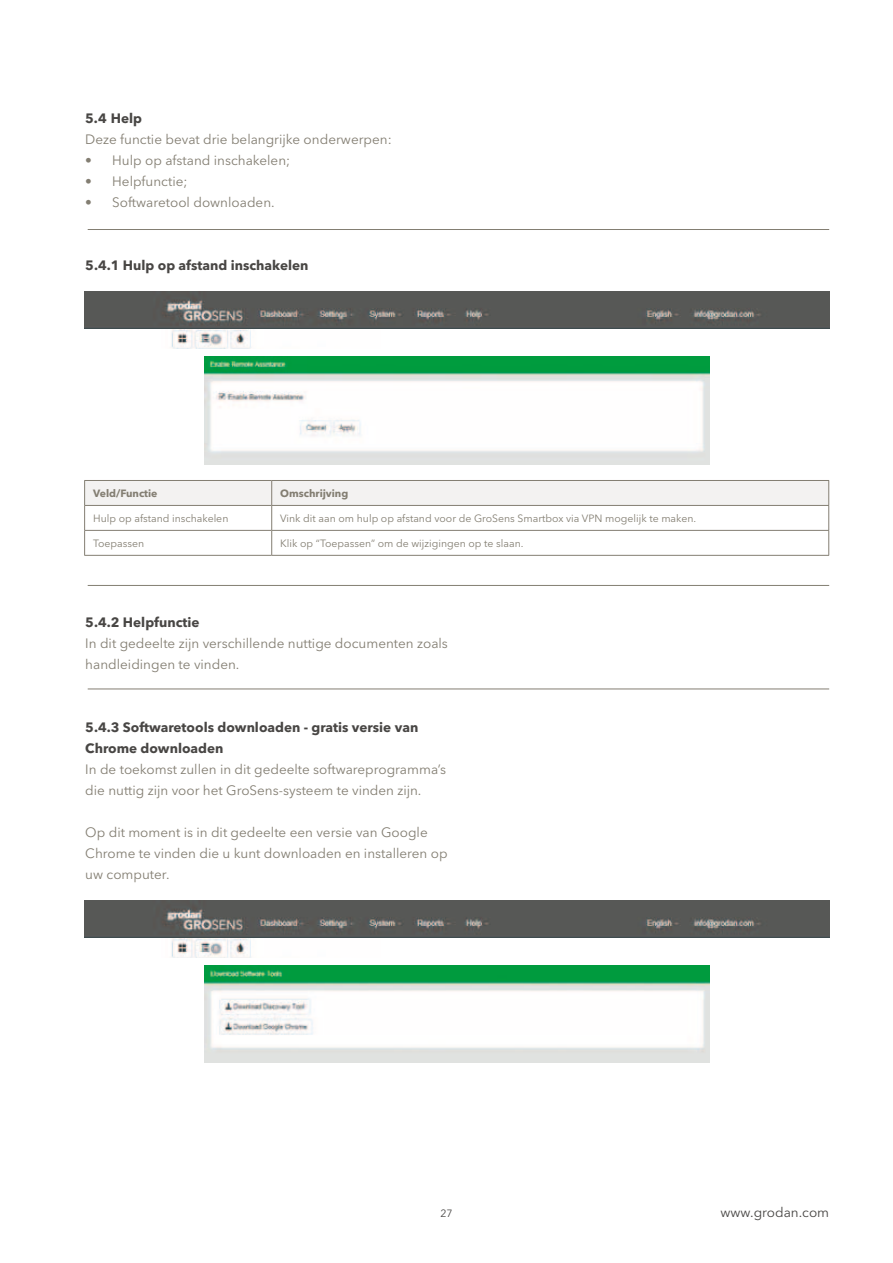
<style>
.page{position:relative;width:893px;height:1263px;background:#fff}
.page>*{position:absolute;margin:0;border:0;box-sizing:border-box;transform-origin:0 0}
.t1{font:13.5px/21px "Avenir Next LT Pro";color:#837e72}
.t2{font:700 13.5px/21px "Avenir Next LT Pro";color:#484644}
.t3{font:13.5px "Avenir Next LT Pro";color:#484644}
.t4{font:10.5px "Avenir Next LT Pro";color:#837e72}
.t5{font:700 10.5px "Avenir Next LT Pro";color:#837e72}
.t6{font:10.5px "Avenir Next LT Pro";color:#484644}
</style>
<div class="page">
<hr style="left:88px;top:229px;width:741px;height:1px;background:#837e72">
<hr style="left:88px;top:585px;width:741px;height:1px;background:#837e72">
<hr style="left:88px;top:689px;width:741px;height:1px;background:#837e72">
<svg style="left:84px;top:480px;width:745px;height:75px"></svg>
<hr style="left:84px;top:555px;width:188px;height:1px;background:#837e72">
<hr style="left:272px;top:555px;width:557px;height:1px;background:#837e72">
<img style="left:85px;top:291px;width:744px;height:37px">
<img style="left:171px;top:330px;width:80px;height:19px">
<img style="left:204px;top:357px;width:506px;height:107px">
<img style="left:85px;top:900px;width:744px;height:37px">
<img style="left:171px;top:939px;width:80px;height:19px">
<img style="left:204px;top:966px;width:506px;height:97px">
<p class="t2" style="left:85px;top:108px;width:58px">5.4 Help</p>
<p class="t1" style="left:85px;top:129px;width:308px">Deze functie bevat drie belangrijke onderwerpen:</p>
<p class="t1" style="left:85px;top:150px;width:206px">• Hulp op afstand inschakelen;</p>
<p class="t1" style="left:85px;top:171px;width:104px">• Helpfunctie;</p>
<p class="t1" style="left:85px;top:192px;width:191px">• Softwaretool downloaden.</p>
<p class="t2" style="left:85px;top:255px;width:225px">5.4.1 Hulp op afstand inschakelen</p>
<p class="t5" style="left:93px;top:487px;width:66px">Veld/Functie</p>
<p class="t5" style="left:280px;top:487px;width:70px">Omschrijving</p>
<p class="t4" style="left:93px;top:512px;width:137px">Hulp op afstand inschakelen</p>
<p class="t4" style="left:280px;top:512px;width:417px">Vink dit aan om hulp op afstand voor de GroSens Smartbox via VPN mogelijk te maken.</p>
<p class="t4" style="left:93px;top:537px;width:53px">Toepassen</p>
<p class="t4" style="left:280px;top:537px;width:245px">Klik op “Toepassen” om de wijzigingen op te slaan.</p>
<p class="t2" style="left:85px;top:612px;width:116px">5.4.2 Helpfunctie</p>
<p class="t1" style="left:85px;top:633px;width:364px">In dit gedeelte zijn verschillende nuttige documenten zoals handleidingen te vinden.</p>
<p class="t2" style="left:85px;top:717px;width:334px">5.4.3 Softwaretools downloaden - gratis versie van<br>Chrome downloaden</p>
<p class="t1" style="left:85px;top:759px;width:362px">In de toekomst zullen in dit gedeelte softwareprogramma’s die nuttig zijn voor het GroSens-systeem te vinden zijn.</p>
<p class="t1" style="left:85px;top:822px;width:364px">Op dit moment is in dit gedeelte een versie van Google<br>Chrome te vinden die u kunt downloaden en installeren op uw computer.</p>
<p class="t6" style="left:440px;top:1207px;width:14px">27</p>
<p class="t3" style="left:720px;top:1204px;width:110px">www.grodan.com</p>
</div>
